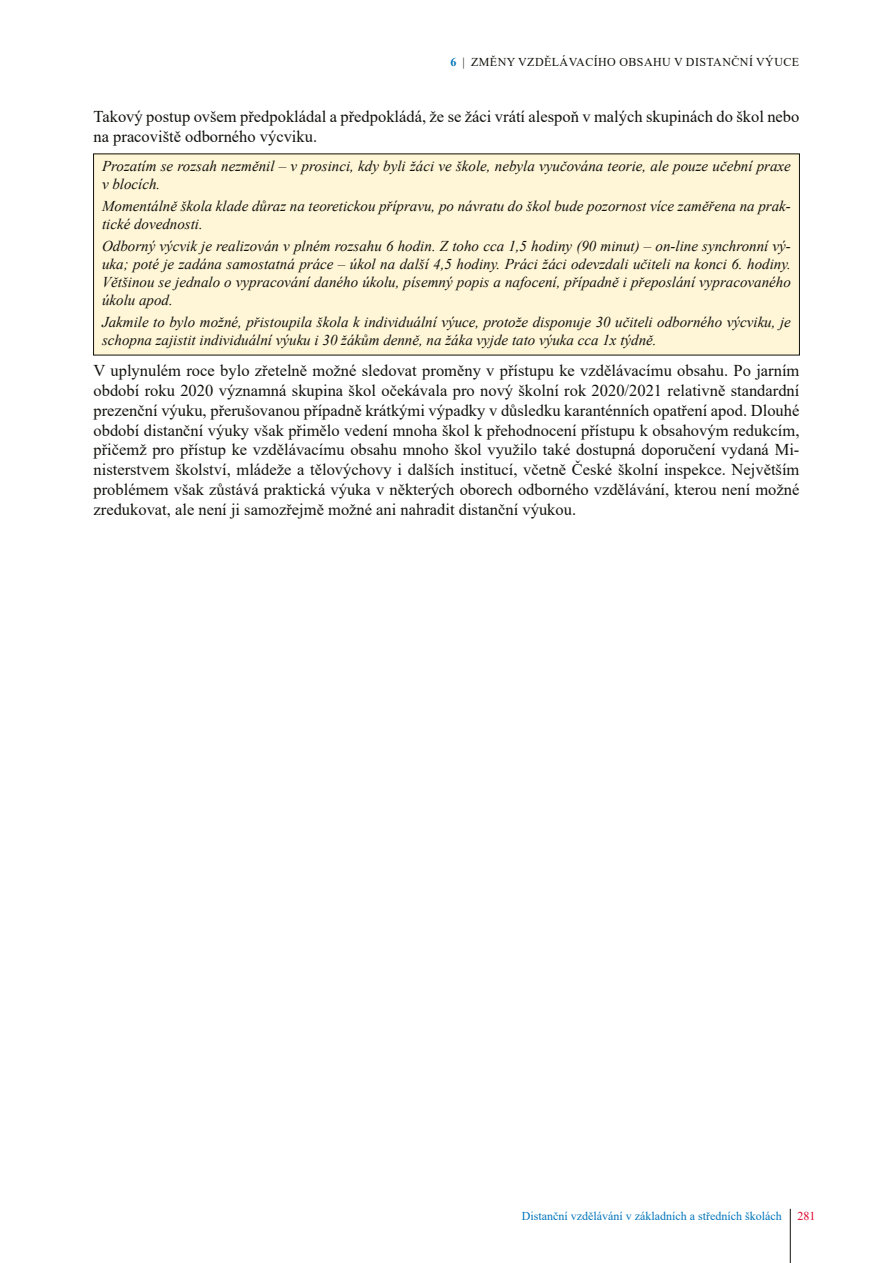
<style>
.page{position:relative;width:893px;height:1263px;background:#fff}
.page>*{position:absolute;margin:0;border:0;box-sizing:border-box;transform-origin:0 0}
.text{font:16.5px/19.8px "Times New Roman";color:#12120d}
.Kurzíva_ve_žlutém_rá{font:italic 15px/18px "Times New Roman";color:#12120d}
.t1{font:12px "Times New Roman";color:#0075bb}
.t2{font:12px "Times New Roman";letter-spacing:.09em;color:#12120d}
.t3{font:12px "Times New Roman";color:#df0028}
.s1{font-weight:700;color:#0075bb}
</style>
<div class="page">
<hr style="left:790px;top:1209px;width:1px;height:54px;background:#12120d">
<div style="left:94px;top:154px;width:705px;height:201px;background:#fff6d8"></div>
<p class="t2" style="left:450px;top:53px;width:78px"><span class="s1">6</span> | Změny vzd</p>
<p class="t2" style="left:544px;top:53px;width:34px">ělávacího</p>
<p class="t2" style="left:619px;top:53px;width:10px">obsahu</p>
<p class="t2" style="left:674px;top:53px;width:9px">vdistanční</p>
<p class="t2" style="left:756px;top:53px;width:10px">výuce</p>
<p class="text" style="left:94px;top:106px;width:707px">Takový postup ovšem předpokládal a předpokládá, že se žáci vrátí alespoň v malých skupinách do škol nebo na pracoviště odborného výcviku.</p>
<p class="Kurzíva_ve_žlutém_rá" style="left:102px;top:156px;width:690px">Prozatím se rozsah nezměnil – v prosinci, kdy byli žáci ve škole, nebyla vyučována teorie, ale pouze učební praxe v blocích.</p>
<p class="Kurzíva_ve_žlutém_rá" style="left:102px;top:197px;width:690px">Momentálně škola klade důraz na teoretickou přípravu, po návratu do škol bude pozornost více zaměřena na prak&shy;tické dovednosti.</p>
<p class="Kurzíva_ve_žlutém_rá" style="left:102px;top:237px;width:690px;text-align:justify">Odborný výcvik je realizován v plném rozsahu 6 hodin. Z toho cca 1,5 hodiny (90 minut) – on-line synchronní vý&shy;uka; poté je zadána samostatná práce – úkol na další 4,5 hodiny. Práci žáci odevzdali učiteli na konci 6. hodiny.<br>Většinou se jednalo o vypracování daného úkolu, písemný popis a nafocení, případně i přeposlání vypracovaného úkolu apod.</p>
<p class="Kurzíva_ve_žlutém_rá" style="left:102px;top:313px;width:690px">Jakmile to bylo možné, přistoupila škola k individuální výuce, protože disponuje 30 učiteli odborného výcviku, je schopna zajistit individuální výuku i 30 žákům denně, na žáka vyjde tato výuka cca 1x týdně.</p>
<p class="text" style="left:94px;top:360px;width:707px;text-align:justify">V uplynulém roce bylo zřetelně možné sledovat proměny v přístupu ke vzdělávacímu obsahu. Po jarním období roku 2020 významná skupina škol očekávala pro nový školní rok 2020/2021 relativně standardní prezenční výuku, přerušovanou případně krátkými výpadky v důsledku karanténních opatření apod. Dlouhé období distanční výuky však přimělo vedení mnoha škol k přehodnocení přístupu k obsahovým redukcím, přičemž pro přístup ke vzdělávacímu obsahu mnoho škol využilo také dostupná doporučení vydaná Mi&shy;nisterstvem školství, mládeže a tělovýchovy i dalších institucí, včetně České školní inspekce. Největším problémem však zůstává praktická výuka v některých oborech odborného vzdělávání, kterou není možné zredukovat, ale není ji samozřejmě možné ani nahradit distanční výukou.</p>
<p class="t1" style="left:522px;top:1207px;width:261px">Distanční vzdělávání v základních a středních školách</p>
<p class="t3" style="left:798px;top:1207px;width:19px">281</p>
</div>
